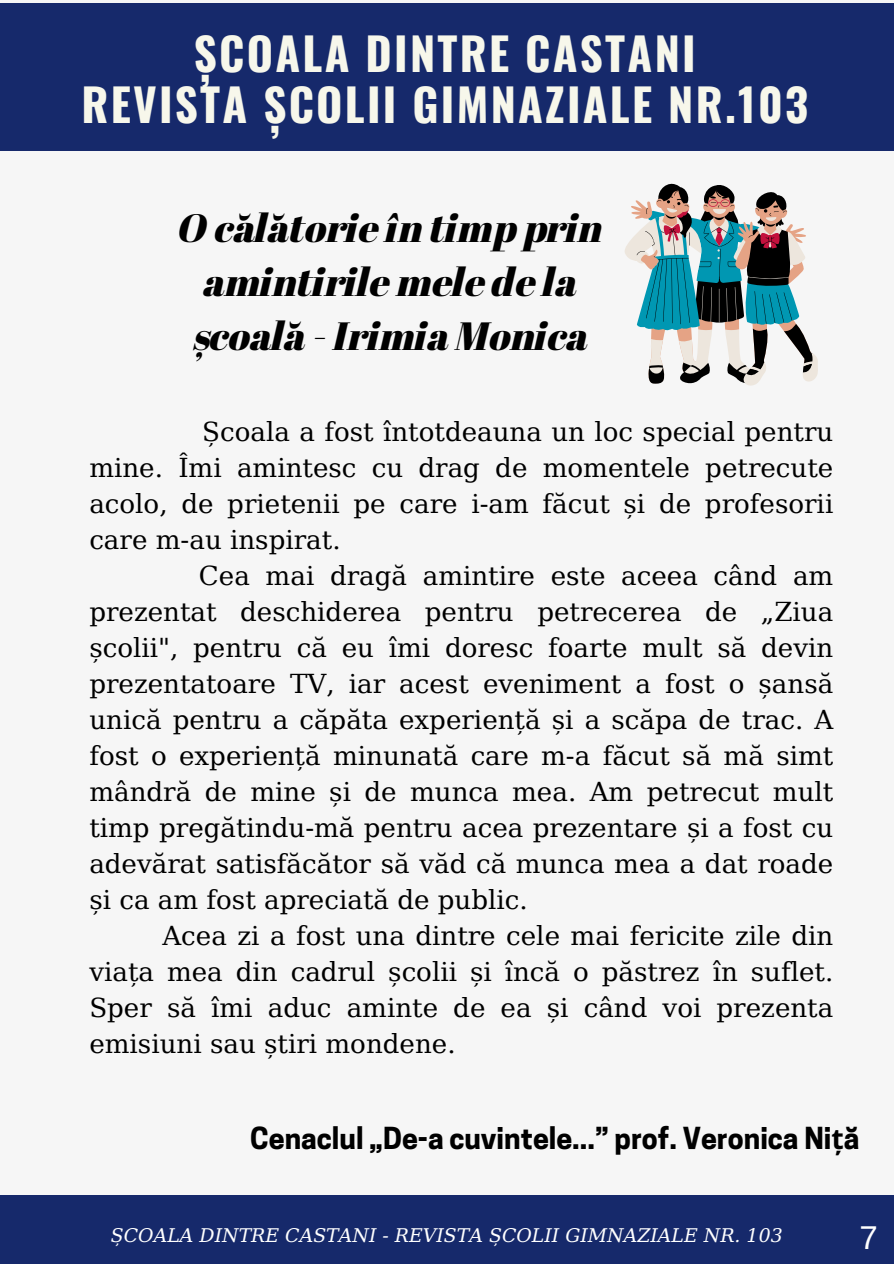
<style>
.page{position:relative;width:894px;height:1264px;background:#fff}
.page>*{position:absolute;margin:0;border:0;box-sizing:border-box;transform-origin:0 0}
.t1{font:700 45px/50.7px "Oswald";letter-spacing:.05em;color:#f7f7eb;text-align:center}
.t2{font:39.45px/54.2px "CA Generated";color:#000;text-align:center}
.t3{font:33px "Arimo";color:#fff}
.t4{font:700 28.5px "Cooper Hewitt";color:#000}
.t5{font:26.1px "DejaVu Serif";color:#000}
.t6{font:italic 18.9px "DejaVu Serif";color:#fff}
.s1{font-family:"Noto Sans"}
</style>
<div class="page">
<div style="left:0;top:0;width:893px;height:1263px;background:#f6f6f6"></div>
<div style="left:0;top:3px;width:893px;height:147px;background:#16296b"></div>
<div style="left:0;top:1194px;width:893px;height:69px;background:#16296b"></div>
<svg style="left:625px;top:183px;width:193px;height:203px"></svg>
<h1 class="t1" style="left:81px;top:27px;width:728px">ȘCOALA DINTRE CASTANI<br>REVISTA ȘCOLII GIMNAZIALE NR.103</h1>
<h2 class="t2" style="left:178px;top:199px;width:426px">O călătorie în timp prin amintirile mele de la școală - Irimia Monica</h2>
<p class="t5" style="left:202px;top:416px;width:632px">Școala a fost întotdeauna un loc special pentru</p>
<p class="t5" style="left:89px;top:452px;width:745px">mine. Îmi amintesc cu drag de momentele petrecute</p>
<p class="t5" style="left:89px;top:488px;width:745px">acolo, de prietenii pe care i-am făcut și de profesorii</p>
<p class="t5" style="left:89px;top:524px;width:253px">care m-au inspirat.</p>
<p class="t5" style="left:199px;top:560px;width:635px">Cea mai dragă amintire este aceea când am</p>
<p class="t5" style="left:89px;top:596px;width:745px">prezentat deschiderea pentru petrecerea de „Ziua</p>
<p class="t5" style="left:89px;top:632px;width:745px">școlii", pentru că eu îmi doresc foarte mult să devin</p>
<p class="t5" style="left:89px;top:668px;width:745px">prezentatoare TV, iar acest eveniment a fost o șansă</p>
<p class="t5" style="left:89px;top:704px;width:745px">unică pentru a căpăta experiență și a scăpa de trac. A</p>
<p class="t5" style="left:89px;top:740px;width:745px">fost o experiență minunată care m-a făcut să mă simt</p>
<p class="t5" style="left:89px;top:776px;width:745px">mândră de mine și de munca mea. Am petrecut mult</p>
<p class="t5" style="left:89px;top:812px;width:745px">timp pregătindu-mă pentru acea prezentare și a fost cu</p>
<p class="t5" style="left:89px;top:848px;width:745px">adevărat satisfăcător să văd că munca mea a dat roade</p>
<p class="t5" style="left:89px;top:884px;width:440px">și ca am fost apreciată de public.</p>
<p class="t5" style="left:162px;top:920px;width:672px">Acea zi a fost una dintre cele mai fericite zile din</p>
<p class="t5" style="left:89px;top:956px;width:745px">viața mea din cadrul școlii și încă o păstrez în suflet.</p>
<p class="t5" style="left:89px;top:992px;width:745px">Sper să îmi aduc aminte de ea și când voi prezenta</p>
<p class="t5" style="left:89px;top:1028px;width:367px">emisiuni sau știri mondene.</p>
<p class="t4" style="left:250px;top:1127px;width:610px">Cenaclul „De-a cuvintele...” prof. Veronica Ni<span class="s1">ț</span>ă</p>
<p class="t6" style="left:111px;top:1224px;width:673px">ȘCOALA DINTRE CASTANI - REVISTA ȘCOLII GIMNAZIALE NR. 103</p>
<p class="t3" style="left:859px;top:1219px;width:20px">7</p>
</div>
